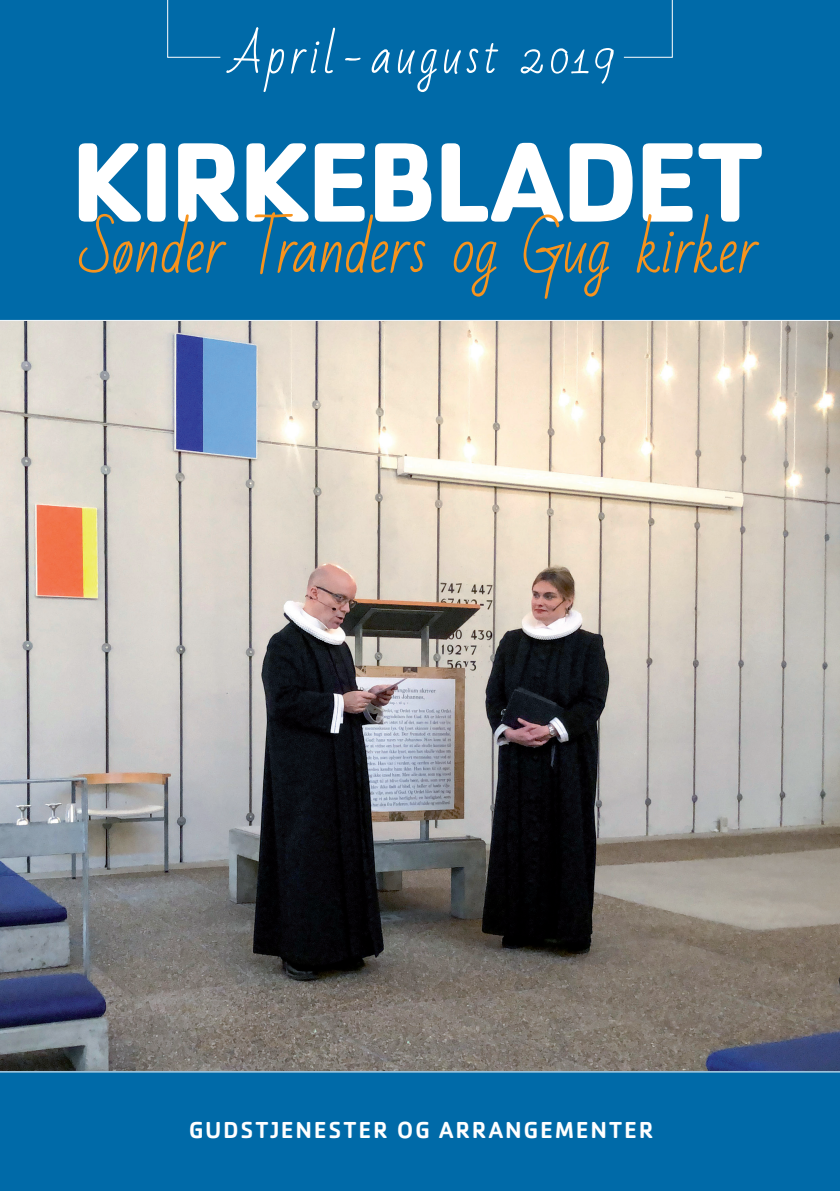
<style>
.page{position:relative;width:840px;height:1191px;background:#fff}
.page>*{position:absolute;margin:0;border:0;box-sizing:border-box;transform-origin:0 0}
.t1{font:700 117.2px "Cachet";letter-spacing:-.04em;color:#fff}
.t2{font:60px "Bad Script";letter-spacing:-.015em;color:#f7931d}
.t3{font:500 24px "Cachet";letter-spacing:.07em;color:#fff}
</style>
<div class="page">
<img style="left:0;top:321px;width:839px;height:750px">
<div style="left:0;top:1071px;width:839px;height:120px;background:#006aa8"></div>
<hr style="left:0;top:1071px;width:839px;height:1px;background:#fff">
<div style="left:0;top:0;width:839px;height:320px;background:#006aa8"></div>
<svg style="left:167px;top:0;width:505px;height:92px"></svg>
<h1 class="t1" style="left:70px;top:106px;width:695px">KIRKEBLADET</h1>
<h2 class="t2" style="left:79px;top:216px;width:679px">Sønder Tranders og Gug kirker</h2>
<p class="t3" style="left:188px;top:1115px;width:466px">GUDSTJENESTER OG ARRANGEMENTER</p>
</div>
